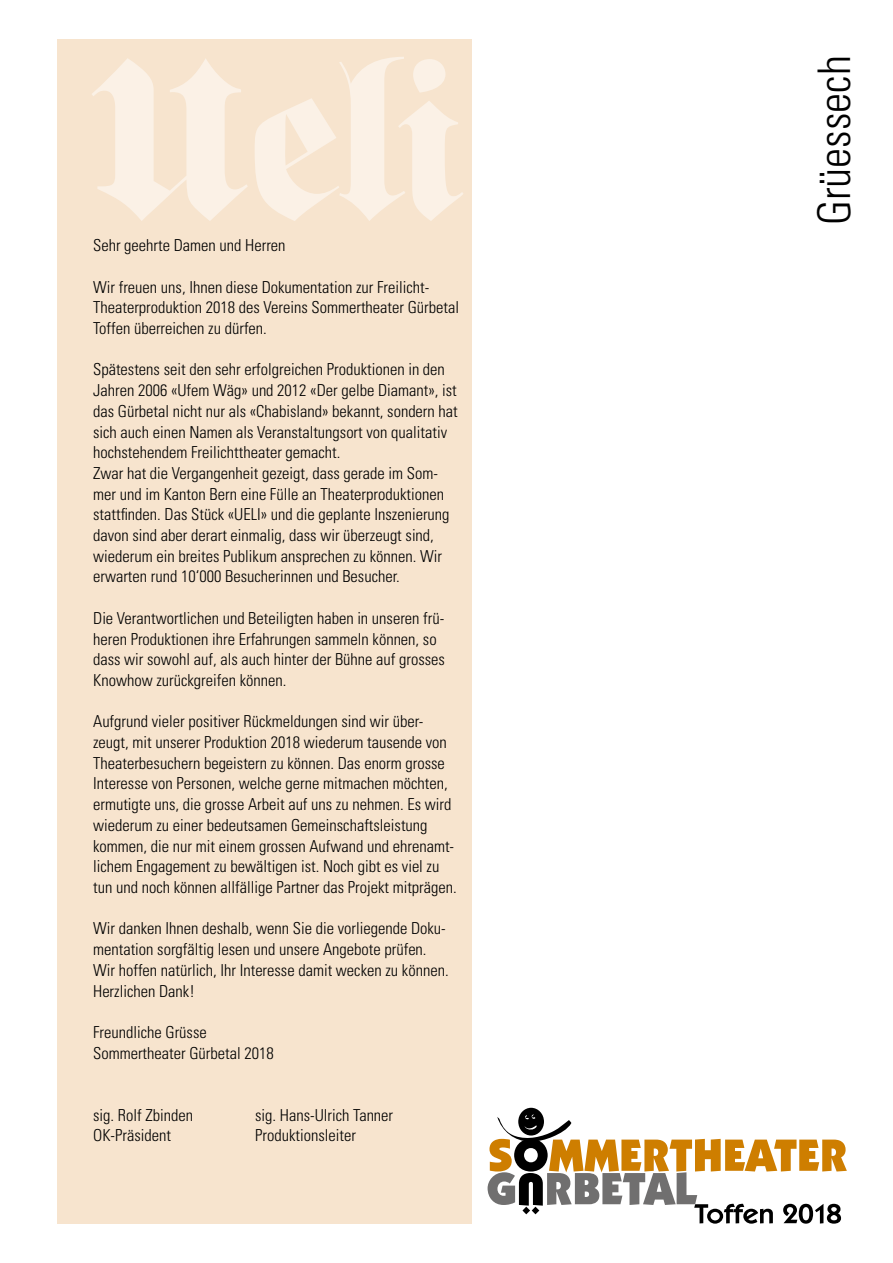
<style>
.page{position:relative;width:893px;height:1263px;background:#fff}
.page>*{position:absolute;margin:0;border:0;box-sizing:border-box;transform-origin:0 0}
.heading_1{font:234.45px "Fette Fraktur";color:#fbf1e6}
.heading_1-2{font:300 condensed 45px "Univers";color:#000}
.t1{font:300 condensed 16.5px/20.7px "Univers";color:#000}
</style>
<div class="page">
<div style="left:57px;top:39px;width:415px;height:1185px;background:#f7e4ce"></div>
<div style="left:518px;top:1108px;width:26px;height:27px;background:#000;border-radius:50%"></div>
<svg style="left:488px;top:1114px;width:359px;height:110px"></svg>
<p class="heading_1" style="left:93px;top:-1px;width:369px">Ueli</p>
<p class="heading_1-2" style="left:807px;top:225px;width:171px;rotate:-90deg">Grüessech</p>
<p class="t1" style="left:93px;top:235px;width:194px">Sehr geehrte Damen und Herren</p>
<p class="t1" style="left:93px;top:276px;width:367px">Wir freuen uns, Ihnen diese Dokumentation zur Freilicht-<br>Theaterproduktion 2018 des Vereins Sommertheater Gürbetal<br>Toffen überreichen zu dürfen.</p>
<p class="t1" style="left:93px;top:359px;width:366px">Spätestens seit den sehr erfolgreichen Produktionen in den Jahren 2006 «Ufem Wäg» und 2012 «Der gelbe Diamant», ist das Gürbetal nicht nur als «Chabisland» bekannt, sondern hat sich auch einen Namen als Veranstaltungsort von qualitativ hochstehendem Freilichttheater gemacht.</p>
<p class="t1" style="left:93px;top:463px;width:358px">Zwar hat die Vergangenheit gezeigt, dass gerade im Som&shy;mer und im Kanton Bern eine Fülle an Theaterproduktionen stattfinden. Das Stück «UELI» und die geplante Inszenierung davon sind aber derart einmalig, dass wir überzeugt sind, wiederum ein breites Publikum ansprechen zu können. Wir erwarten rund 10‘000 Besucherinnen und Besucher.</p>
<p class="t1" style="left:93px;top:608px;width:353px">Die Verantwortlichen und Beteiligten haben in unseren frü&shy;heren Produktionen ihre Erfahrungen sammeln können, so dass wir sowohl auf, als auch hinter der Bühne auf grosses Knowhow zurückgreifen können.</p>
<p class="t1" style="left:93px;top:711px;width:365px">Aufgrund vieler positiver Rückmeldungen sind wir über&shy;zeugt, mit unserer Produktion 2018 wiederum tausende von Theaterbesuchern begeistern zu können. Das enorm grosse Interesse von Personen, welche gerne mitmachen möchten, ermutigte uns, die grosse Arbeit auf uns zu nehmen. Es wird wiederum zu einer bedeutsamen Gemeinschaftsleistung kommen, die nur mit einem grossen Aufwand und ehrenamt&shy;lichem Engagement zu bewältigen ist. Noch gibt es viel zu tun und noch können allfällige Partner das Projekt mitprägen.</p>
<p class="t1" style="left:93px;top:918px;width:354px">Wir danken Ihnen deshalb, wenn Sie die vorliegende Doku&shy;mentation sorgfältig lesen und unsere Angebote prüfen.</p>
<p class="t1" style="left:93px;top:960px;width:357px">Wir hoffen natürlich, Ihr Interesse damit wecken zu können.<br>Herzlichen Dank!</p>
<p class="t1" style="left:93px;top:1022px;width:115px">Freundliche Grüsse</p>
<p class="t1" style="left:93px;top:1042px;width:182px">Sommertheater Gürbetal 2018</p>
<p class="t1" style="left:93px;top:1104px;width:101px">sig. Rolf Zbinden</p>
<p class="t1" style="left:255px;top:1104px;width:140px">sig. Hans-Ulrich Tanner</p>
<p class="t1" style="left:93px;top:1125px;width:79px">OK-Präsident</p>
<p class="t1" style="left:255px;top:1125px;width:102px">Produktionsleiter</p>
</div>
